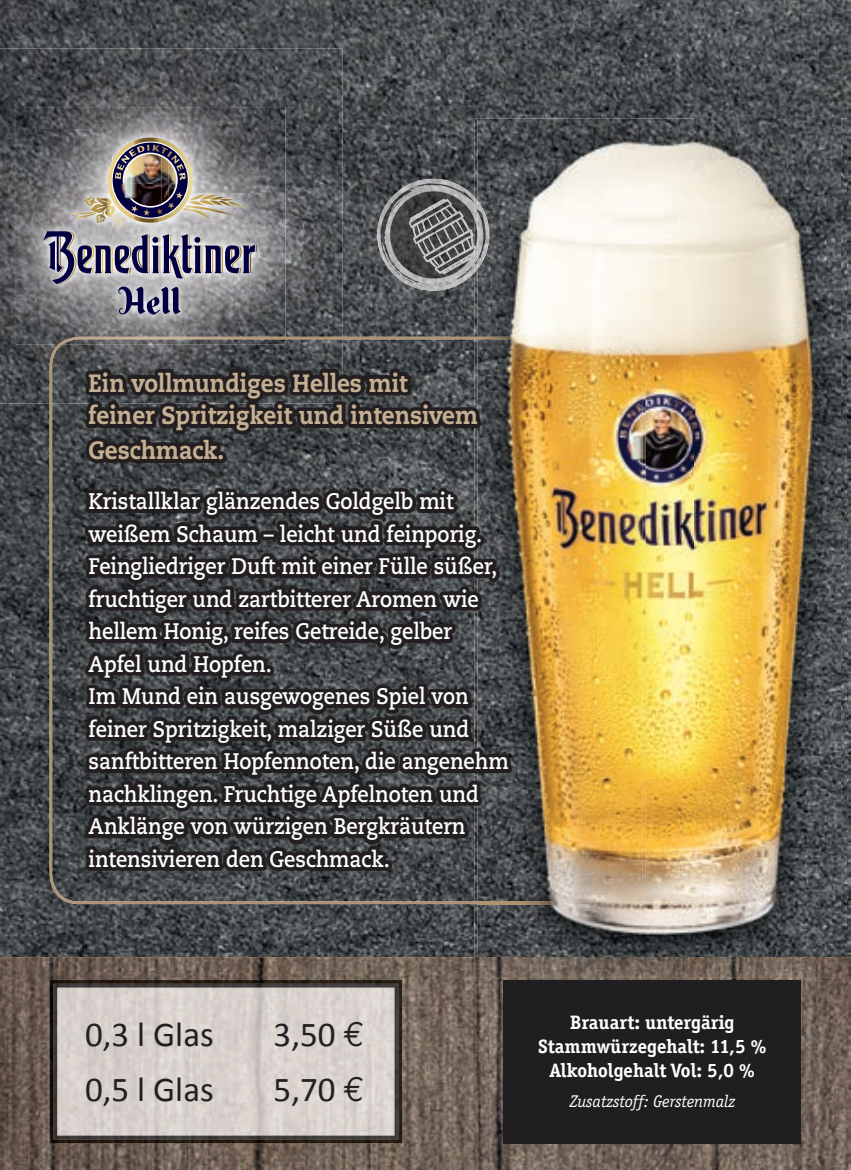
<style>
.page{position:relative;width:851px;height:1170px;background:#fff}
.page>*{position:absolute;margin:0;border:0;box-sizing:border-box;transform-origin:0 0}
.t1{font:35px "Calibri";color:#231f20}
.t2{font:800 25px/32.5px "Caecilia";color:#c5af93;scale:.9 1}
.t3{font:700 22.5px/32.5px "Caecilia";color:#fff;scale:.9 1}
.t4{font:700 20px/24px "Officina Serif";color:#fff;text-align:center}
.t5{font:italic 17.5px "Officina Serif";color:#fff}
.s1{font-family:"Euro Mono"}
</style>
<div class="page">
<img style="left:0;top:0;width:850px;height:957px">
<svg style="left:0;top:957px;width:850px;height:212px;background:#6d5f55"></svg>
<div style="left:503px;top:979px;width:298px;height:163px;background:#1f1e20"></div>
<img style="left:50px;top:979px;width:352px;height:163px">
<img style="left:53px;top:983px;width:345px;height:156px">
<svg style="left:50px;top:337px;width:424px;height:567px;background:#4b4c4b"></svg>
<img style="left:377px;top:191px;width:97px;height:100px">
<img style="left:427px;top:191px;width:47px;height:9px">
<svg style="left:427px;top:186px;width:2px;height:7px"></svg>
<img style="left:380px;top:183px;width:47px;height:100px">
<img style="left:409px;top:199px;width:34px;height:1px">
<img style="left:474px;top:118px;width:372px;height:859px">
<img style="left:474px;top:337px;width:3px;height:8px">
<img style="left:477px;top:118px;width:363px;height:840px">
<img style="left:477px;top:337px;width:168px;height:81px">
<img style="left:561px;top:417px;width:84px;height:487px">
<img style="left:515px;top:901px;width:46px;height:3px">
<img style="left:485px;top:200px;width:4px;height:69px">
<svg style="left:389px;top:200px;width:96px;height:87px;background:#717173"></svg>
<img style="left:477px;top:209px;width:9px;height:55px">
<img style="left:0;top:49px;width:342px;height:354px">
<img style="left:50px;top:337px;width:292px;height:66px">
<img style="left:16px;top:107px;width:269px;height:237px">
<img style="left:59px;top:337px;width:226px;height:7px">
<img style="left:36px;top:129px;width:229px;height:193px">
<img style="left:43px;top:137px;width:214px;height:177px">
<svg style="left:81px;top:345px;width:434px;height:621px;background:#39393a"></svg>
<div style="left:381px;top:860px;width:11px;height:11px;border:8px solid #231f20;border-radius:50%"></div>
<p class="t2" style="left:89px;top:367px;width:434px">Ein vollmundiges Helles mit feiner Spritzigkeit und intensivem</p>
<p class="t2" style="left:89px;top:434px;width:152px">Geschmack.</p>
<p class="t3" style="left:89px;top:485px;width:468px">Kristallklar glänzendes Goldgelb mit weißem Schaum – leicht und feinporig.<br>Feingliedriger Duft mit einer Fülle süßer, fruchtiger und zartbitterer Aromen wie hellem Honig, reifes Getreide, gelber Apfel und Hopfen.<br>Im Mund ein ausgewogenes Spiel von feiner Spritzigkeit, malziger Süße und sanftbitteren Hopfennoten, die angenehm nachklingen. Fruchtige Apfelnoten und Anklänge von würzigen Bergkräutern intensivieren den Geschmack.</p>
<h1 class="t1" style="left:85px;top:1012px;width:130px">0,3 l Glas</h1>
<h1 class="t1" style="left:273px;top:1012px;width:92px">3,50 <span class="s1">€</span></h1>
<h1 class="t1" style="left:85px;top:1067px;width:130px">0,5 l Glas</h1>
<h1 class="t1" style="left:273px;top:1067px;width:92px">5,70 <span class="s1">€</span></h1>
<p class="t4" style="left:538px;top:1009px;width:230px">Brauart: untergärig<br>Stammwürzegehalt: 11,5 %<br>Alkoholgehalt Vol: 5,0 %</p>
<p class="t5" style="left:569px;top:1091px;width:166px">Zusatzstoff: Gerstenmalz</p>
</div>
